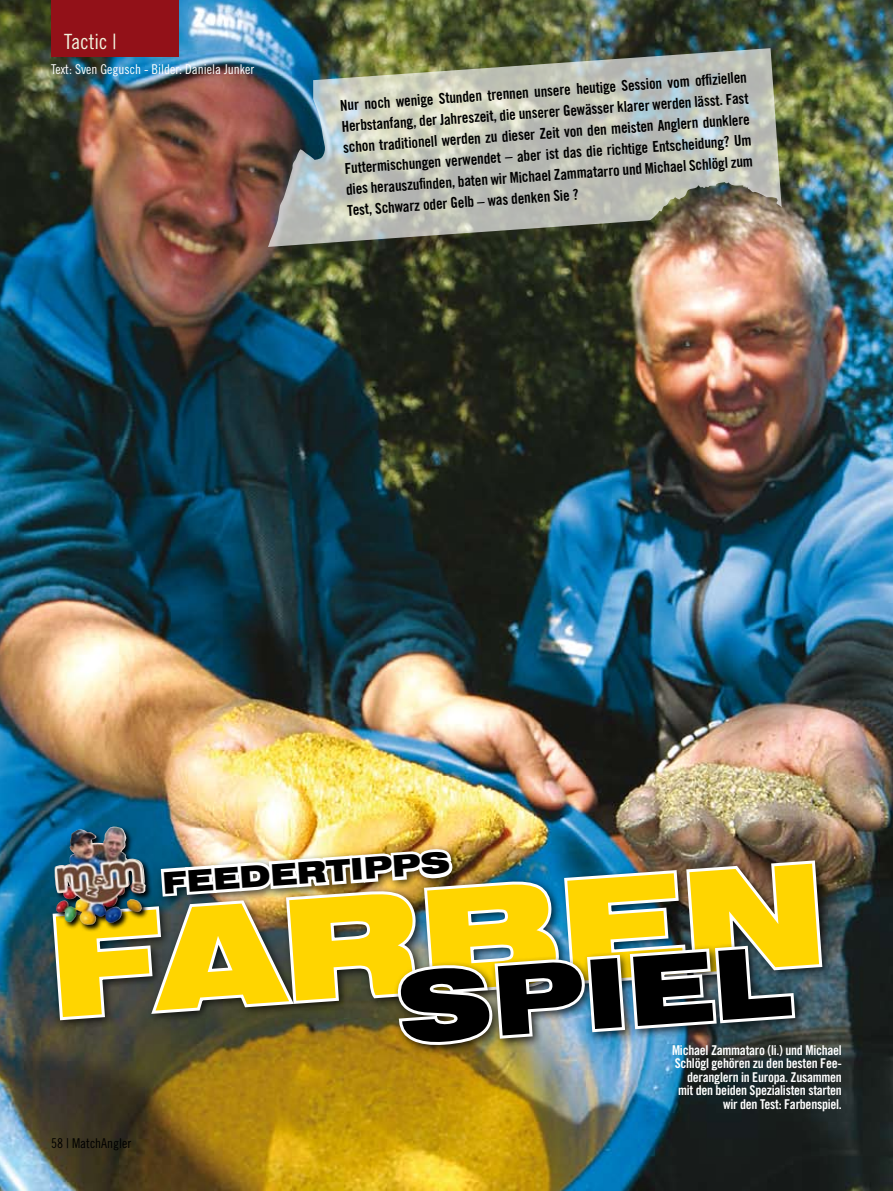
<style>
.page{position:relative;width:893px;height:1191px;background:#fff}
.page>*{position:absolute;margin:0;border:0;box-sizing:border-box;transform-origin:0 0}
.t1{font:900 expanded 139.5px "Swiss 721 BT";color:#ffd500}
.t2{font:900 expanded 96px "Swiss 721 BT";color:#000}
.t3{font:900 expanded 30px "Swiss 721 BT";color:#000}
.t4{font:21px "Trade Gothic Cond Eighteen";color:#f1f2dd}
.t5{font:15px/21px "Trade Gothic Bold Cond Twenty";color:#000;text-align:justify}
.t6{font:13.5px/13.5px "Trade Gothic Bold Cond Twenty";letter-spacing:-.02em;color:#fff;text-align:right}
.t7{font:13.5px "Trade Gothic Cond Eighteen";color:#fff}
.t8{font:13.5px "Trade Gothic Cond Eighteen";color:#000}
</style>
<div class="page">
<img style="left:0;top:0;width:893px;height:1191px">
<div style="left:47px;top:854px;width:846px;height:309px;background:#000;opacity:.73"></div>
<div style="left:393px;top:940px;width:500px;height:251px;background:#000;opacity:.73"></div>
<img style="left:49px;top:749px;width:776px;height:297px">
<svg style="left:53px;top:825px;width:131px;height:123px"></svg>
<img style="left:54px;top:826px;width:92px;height:99px">
<img style="left:722px;top:48px;width:60px;height:201px">
<img style="left:133px;top:0;width:589px;height:364px">
<div style="left:51px;top:0;width:128px;height:56px;background:#921118"></div>
<h3 class="t4" style="left:64px;top:29px;width:54px">Tactic |</h3>
<p class="t7" style="left:51px;top:62px;width:205px">Text: Sven Gegusch - Bilder: Daniela Junker</p>
<p class="t5" style="left:339px;top:95px;width:409px;rotate:-4deg">Nur noch wenige Stunden trennen unsere heutige Session vom offi ziellen Herbstanfang, der Jahreszeit, die unserer Gewässer klarer werden lässt. Fast schon traditionell werden zu dieser Zeit von den meisten Anglern dunklere Futtermischungen verwendet – aber ist das die richtige Entscheidung? Um dies herauszufi nden, baten wir Michael Zammatarro und Michael Schlögl zum Test, Schwarz oder Gelb – was denken Sie ?</p>
<h3 class="t3" style="left:161px;top:864px;width:290px;rotate:-4deg">feedertipps</h3>
<h1 class="t1" style="left:42px;top:883px;width:782px;rotate:-4deg">farben</h1>
<h2 class="t2" style="left:394px;top:950px;width:395px;rotate:-4deg">spiel</h2>
<p class="t6" style="left:672px;top:1043px;width:171px">Michael Zammataro (li.) und Michael Schlögl gehören zu den besten Fee&shy;deranglern in Europa. Zusammen mit den beiden Spezialisten starten wir den Test: Farbenspiel.</p>
<p class="t8" style="left:51px;top:1135px;width:82px">58 | MatchAngler</p>
</div>
